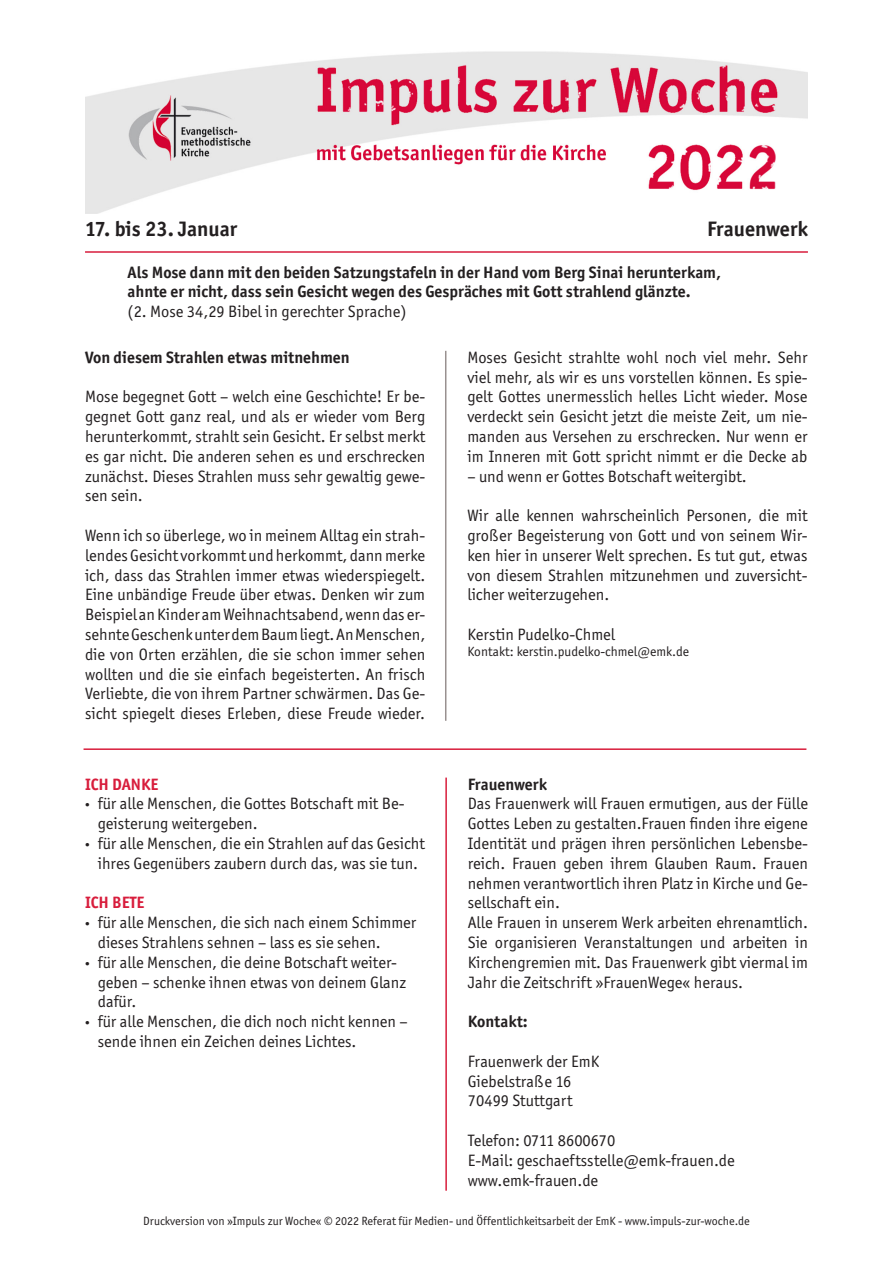
<style>
.page{position:relative;width:893px;height:1263px;background:#fff}
.page>*{position:absolute;margin:0;border:0;box-sizing:border-box;transform-origin:0 0}
.t1{font:700 21px "Officina Sans ITC Std";color:#231f20}
.t2{font:16.5px/19.8px "Officina Sans ITC Std";color:#231f20;text-align:justify}
.t3{font:700 16.5px "Officina Sans ITC Std";color:#231f20}
.t4{font:700 16.5px "Officina Sans ITC Std";color:#d81d3c}
.t5{font:13.5px "Officina Sans ITC Std";color:#231f20}
.t6{font:12px "Officina Sans ITC Std";color:#231f20}
.s1{font-family:"Myriad Pro"}
</style>
<div class="page">
<hr style="left:84px;top:748px;width:722px;height:2px;background:#d81d3c">
<hr style="left:445px;top:777px;width:2px;height:414px;background:#d81d3c">
<hr style="left:85px;top:251px;width:723px;height:2px;background:#d81d3c">
<hr style="left:445px;top:351px;width:1px;height:370px;background:#999190">
<img style="left:85px;top:51px;width:723px;height:163px">
<p class="t1" style="left:85px;top:216px;width:154px">17. bis 23. Januar</p>
<p class="t1" style="left:707px;top:216px;width:102px">Frauenwerk</p>
<p class="t3" style="left:128px;top:262px;width:595px">Als Mose dann mit den beiden Satzungstafeln in der Hand vom Berg Sinai herunterkam,</p>
<p class="t3" style="left:128px;top:281px;width:564px">ahnte er nicht, dass sein Gesicht wegen des Gespräches mit Gott strahlend glänzte.</p>
<p class="t2" style="left:128px;top:302px;width:280px">(2. Mose 34,29 Bibel in gerechter Sprache)</p>
<p class="t3" style="left:85px;top:347px;width:266px">Von diesem Strahlen etwas mitnehmen</p>
<p class="t2" style="left:85px;top:387px;width:342px">Mose begegnet Gott – welch eine Geschichte! Er be&shy;gegnet Gott ganz real, und als er wieder vom Berg herunterkommt, strahlt sein Gesicht. Er selbst merkt es gar nicht. Die anderen sehen es und erschrecken zunächst. Dieses Strahlen muss sehr gewaltig gewe&shy;sen sein.</p>
<p class="t2" style="left:85px;top:525px;width:342px">Wenn ich so überlege, wo in meinem Alltag ein strah&shy;lendes Gesicht vorkommt und herkommt, dann merke ich, dass das Strahlen immer etwas wiederspiegelt.<br>Eine unbändige Freude über etwas. Denken wir zum Beispiel an Kinder am Weihnachtsabend, wenn das er&shy;sehnte Geschenk unter dem Baum liegt. An Menschen, die von Orten erzählen, die sie schon immer sehen wollten und die sie einfach begeisterten. An frisch Verliebte, die von ihrem Partner schwärmen. Das Ge&shy;sicht spiegelt dieses Erleben, diese Freude wieder.</p>
<p class="t4" style="left:85px;top:774px;width:75px">ICH DANKE</p>
<p class="t2" style="left:98px;top:794px;width:308px;text-indent:-13px"><span class="s1">•</span> für alle Menschen, die Gottes Botschaft mit Be&shy;geisterung weitergeben.</p>
<p class="t2" style="left:85px;top:833px;width:341px;text-align:center"><span class="s1">•</span> für alle Menschen, die ein Strahlen auf das Gesicht ihres Gegenübers zaubern durch das, was sie tun.</p>
<p class="t4" style="left:85px;top:892px;width:61px">ICH BETE</p>
<p class="t2" style="left:98px;top:912px;width:320px;text-indent:-13px"><span class="s1">•</span> für alle Menschen, die sich nach einem Schimmer dieses Strahlens sehnen – lass es sie sehen.</p>
<p class="t2" style="left:98px;top:952px;width:310px;text-align:left;text-indent:-13px"><span class="s1">•</span> für alle Menschen, die deine Botschaft weiter&shy;geben – schenke ihnen etwas von deinem Glanz dafür.</p>
<p class="t2" style="left:98px;top:1011px;width:311px;text-indent:-13px"><span class="s1">•</span> für alle Menschen, die dich noch nicht kennen – sende ihnen ein Zeichen deines Lichtes.</p>
<p class="t2" style="left:467px;top:347px;width:342px">Moses Gesicht strahlte wohl noch viel mehr. Sehr viel mehr, als wir es uns vorstellen können. Es spie&shy;gelt Gottes unermesslich helles Licht wieder. Mose verdeckt sein Gesicht jetzt die meiste Zeit, um nie&shy;manden aus Versehen zu erschrecken. Nur wenn er im Inneren mit Gott spricht nimmt er die Decke ab</p>
<p class="t2" style="left:467px;top:466px;width:281px">– und wenn er Gottes Botschaft weitergibt.</p>
<p class="t2" style="left:467px;top:506px;width:342px">Wir alle kennen wahrscheinlich Personen, die mit großer Begeisterung von Gott und von seinem Wir&shy;ken hier in unserer Welt sprechen. Es tut gut, etwas von diesem Strahlen mitzunehmen und zuversicht&shy;licher weiterzugehen.</p>
<p class="t2" style="left:467px;top:624px;width:149px">Kerstin Pudelko-Chmel</p>
<p class="t5" style="left:467px;top:644px;width:223px">Kontakt: kerstin.pudelko-chmel@emk.de</p>
<p class="t3" style="left:468px;top:774px;width:81px">Frauenwerk</p>
<p class="t2" style="left:468px;top:794px;width:342px">Das Frauenwerk will Frauen ermutigen, aus der Fülle Gottes Leben zu gestalten.Frauen finden ihre eigene Identität und prägen ihren persönlichen Lebensbe&shy;reich. Frauen geben ihrem Glauben Raum. Frauen nehmen verantwortlich ihren Platz in Kirche und Ge&shy;sellschaft ein.</p>
<p class="t2" style="left:468px;top:912px;width:342px">Alle Frauen in unserem Werk arbeiten ehrenamtlich.<br>Sie organisieren Veranstaltungen und arbeiten in Kirchengremien mit. Das Frauenwerk gibt viermal im Jahr die Zeitschrift »FrauenWege« heraus.</p>
<p class="t3" style="left:468px;top:1011px;width:61px">Kontakt:</p>
<p class="t2" style="left:468px;top:1051px;width:133px">Frauenwerk der EmK</p>
<p class="t2" style="left:468px;top:1071px;width:105px">Giebelstraße 16</p>
<p class="t2" style="left:468px;top:1091px;width:106px">70499 Stuttgart</p>
<p class="t2" style="left:468px;top:1130px;width:149px">Telefon: 0711 8600670</p>
<p class="t2" style="left:468px;top:1150px;width:269px">E-Mail: geschaeftsstelle@emk-frauen.de</p>
<p class="t2" style="left:468px;top:1170px;width:132px">www.emk-frauen.de</p>
<p class="t6" style="left:143px;top:1214px;width:608px">Druckversion von »Impuls zur Woche« © 2022 Referat für Medien- und Öffentlichkeitsarbeit der EmK - www.impuls-zur-woche.de</p>
</div>
